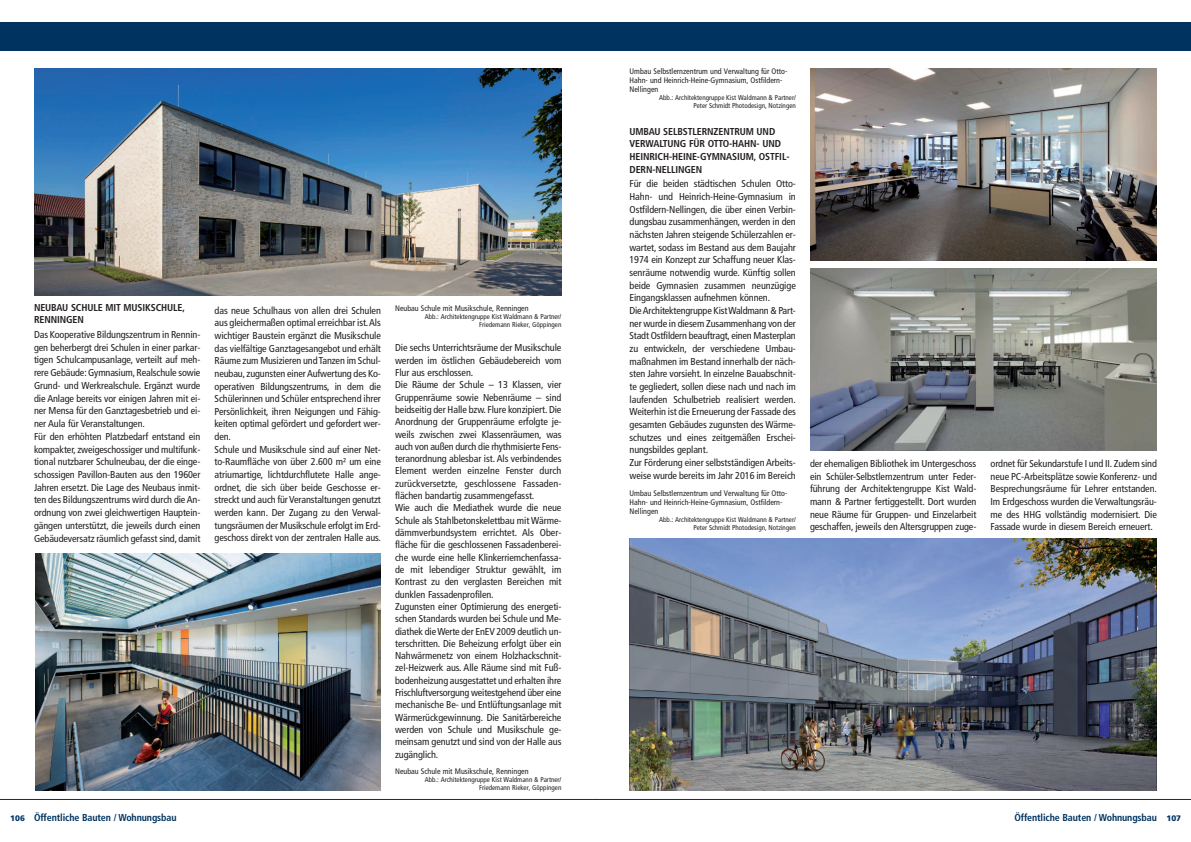
<style>
.page{position:relative;width:1191px;height:842px;background:#fff}
.page>*{position:absolute;margin:0;border:0;box-sizing:border-box;transform-origin:0 0}
.t1{font:condensed 10px/12.7px "Frutiger";letter-spacing:-.01em;color:#231f20}
.t2{font:700 condensed 10px/12.7px "Frutiger";letter-spacing:-.01em;color:#231f20}
.t3{font:700 condensed 10px "Frutiger";letter-spacing:-.01em;color:#00335f}
.t4{font:condensed 8px/9px "Frutiger";color:#231f20}
.t5{font:condensed 7px/8px "Frutiger";color:#231f20;text-align:right}
.s1{font-weight:900;font-stretch:normal;font-size:8px}
</style>
<div class="page">
<div style="left:594px;top:23px;width:597px;height:28px;background:#00335f"></div>
<hr style="left:595px;top:799px;width:596px;height:1px;background:#00335f">
<div style="left:0;top:23px;width:595px;height:28px;background:#00335f"></div>
<hr style="left:0;top:799px;width:597px;height:1px;background:#00335f">
<img style="left:629px;top:539px;width:528px;height:252px">
<img style="left:810px;top:68px;width:347px;height:193px">
<img style="left:810px;top:268px;width:347px;height:183px">
<img style="left:35px;top:554px;width:346px;height:237px">
<img style="left:34px;top:68px;width:527px;height:228px">
<p class="t2" style="left:34px;top:301px;width:152px">NEUBAU SCHULE MIT MUSIKSCHULE,<br>RENNINGEN</p>
<p class="t1" style="left:34px;top:329px;width:168px">Das Kooperative Bildungszentrum in Rennin&shy;gen beherbergt drei Schulen in einer parkar&shy;tigen Schulcampusanlage, verteilt auf meh&shy;rere Gebäude:Gymnasium, Realschule sowie Grund- und Werkrealschule. Ergänzt wurde die Anlage bereits vor einigen Jahren mit ei&shy;ner Mensa für den Ganztagesbetrieb und ei&shy;ner Aula für Veranstaltungen.<br>Für den erhöhten Platzbedarf entstand ein kompakter, zweigeschossiger und multifunk&shy;tional nutzbarer Schulneubau, der die einge&shy;schossigen Pavillon-Bauten aus den 1960er Jahren ersetzt. Die Lage des Neubaus inmit&shy;ten des Bildungszentrums wird durch dieAn&shy;ordnung von zwei gleichwertigen Hauptein&shy;gängen unterstützt, die jeweils durch einen Gebäudeversatz räumlich gefasst sind, damit</p>
<p class="t1" style="left:214px;top:305px;width:168px">das neue Schulhaus von allen drei Schulen aus gleichermaßen optimal erreichbar ist.Als wichtiger Baustein ergänzt die Musikschule das vielfältige Ganztagesangebot und erhält Räume zum Musizieren undTanzen im Schul&shy;neubau,zugunsten einerAufwertung des Ko&shy;operativen Bildungszentrums, in dem die Schülerinnen und Schüler entsprechend ihrer Persönlichkeit, ihren Neigungen und Fähig&shy;keiten optimal gefördert und gefordert wer&shy;den.<br>Schule und Musikschule sind auf einer Net&shy;to-Raumfläche von über 2.600 m² um eine atriumartige, lichtdurchflutete Halle ange&shy;ordnet, die sich über beide Geschosse er&shy;streckt und auch fürVeranstaltungen genutzt werden kann. Der Zugang zu den Verwal&shy;tungsräumen der Musikschule erfolgt im Erd&shy;geschoss direkt von der zentralen Halle aus.</p>
<p class="t4" style="left:395px;top:304px;width:135px">Neubau Schule mit Musikschule, Renningen</p>
<p class="t5" style="left:425px;top:313px;width:138px">Abb.: Architektengruppe Kist Waldmann &amp; Partner/<br>Friedemann Rieker, Göppingen</p>
<p class="t1" style="left:395px;top:343px;width:168px;line-height:12.3px">Die sechs Unterrichtsräume der Musikschule werden im östlichen Gebäudebereich vom Flur aus erschlossen.<br>Die Räume der Schule – 13 Klassen, vier Gruppenräume sowie Nebenräume – sind beidseitig der Halle bzw. Flure konzipiert. Die Anordnung der Gruppenräume erfolgte je&shy;weils zwischen zwei Klassenräumen, was auch von außen durch die rhythmisierte Fens&shy;teranordnung ablesbar ist. Als verbindendes Element werden einzelne Fenster durch zurückversetzte, geschlossene Fassaden&shy;flächen bandartig zusammengefasst.<br>Wie auch die Mediathek wurde die neue Schule als Stahlbetonskelettbau mit Wärme&shy;dämmverbundsystem errichtet. Als Ober&shy;fläche für die geschlossenen Fassadenberei&shy;che wurde eine helle Klinkerriemchenfassa&shy;de mit lebendiger Struktur gewählt, im Kontrast zu den verglasten Bereichen mit dunklen Fassadenprofilen.<br>Zugunsten einer Optimierung des energeti&shy;schen Standards wurden bei Schule und Me&shy;diathek dieWerte der EnEV 2009 deutlich un&shy;terschritten. Die Beheizung erfolgt über ein Nahwärmenetz von einem Holzhackschnit&shy;zel-Heizwerk aus. Alle Räume sind mit Fuß&shy;bodenheizung ausgestattet und erhalten ihre Frischluftversorgung weitestgehend über eine mechanische Be- und Entlüftungsanlage mit Wärmerückgewinnung. Die Sanitärbereiche werden von Schule und Musikschule ge&shy;meinsam genutzt und sind von der Halle aus zugänglich.</p>
<p class="t4" style="left:395px;top:768px;width:135px">Neubau Schule mit Musikschule, Renningen</p>
<p class="t5" style="left:425px;top:776px;width:138px">Abb.: Architektengruppe Kist Waldmann &amp; Partner/<br>Friedemann Rieker, Göppingen</p>
<p class="t4" style="left:629px;top:67px;width:159px">Umbau Selbstlernzentrum und Verwaltung für Otto-<br>Hahn- und Heinrich-Heine-Gymnasium, Ostfildern-<br>Nellingen</p>
<p class="t5" style="left:659px;top:94px;width:138px">Abb.: Architektengruppe Kist Waldmann &amp; Partner/<br>Peter Schmidt Photodesign, Notzingen</p>
<p class="t2" style="left:629px;top:126px;width:161px">UMBAU SELBSTLERNZENTRUM UND<br>VERWALTUNG FÜR OTTO-HAHN- UND<br>HEINRICH-HEINE-GYMNASIUM, OSTFIL-<br>DERN-NELLINGEN</p>
<p class="t1" style="left:629px;top:178px;width:168px">Für die beiden städtischen Schulen Otto-Hahn- und Heinrich-Heine-Gymnasium in Ostfildern-Nellingen, die über einen Verbin&shy;dungsbau zusammenhängen, werden in den nächsten Jahren steigende Schülerzahlen er&shy;wartet, sodass im Bestand aus dem Baujahr 1974 ein Konzept zur Schaffung neuer Klas&shy;senräume notwendig wurde. Künftig sollen beide Gymnasien zusammen neunzügige Eingangsklassen aufnehmen können.<br>DieArchitektengruppe KistWaldmann &amp; Part&shy;ner wurde in diesem Zusammenhang von der Stadt Ostfildern beauftragt, einen Masterplan zu entwickeln, der verschiedene Umbau&shy;maßnahmen im Bestand innerhalb der näch&shy;sten Jahre vorsieht. In einzelne Bauabschnit&shy;te gegliedert, sollen diese nach und nach im laufenden Schulbetrieb realisiert werden.<br>Weiterhin ist die Erneuerung der Fassade des gesamten Gebäudes zugunsten des Wärme&shy;schutzes und eines zeitgemäßen Erschei&shy;nungsbildes geplant.<br>Zur Förderung einer selbstständigen Arbeits&shy;weise wurde bereits im Jahr 2016 im Bereich</p>
<p class="t4" style="left:629px;top:490px;width:159px">Umbau Selbstlernzentrum und Verwaltung für Otto-<br>Hahn- und Heinrich-Heine-Gymnasium, Ostfildern-<br>Nellingen</p>
<p class="t5" style="left:659px;top:517px;width:138px">Abb.: Architektengruppe Kist Waldmann &amp; Partner/<br>Peter Schmidt Photodesign, Notzingen</p>
<p class="t1" style="left:810px;top:458px;width:168px;text-align:justify">der ehemaligen Bibliothek im Untergeschoss ein Schüler-Selbstlernzentrum unter Feder&shy;führung der Architektengruppe Kist Wald&shy;mann &amp; Partner fertiggestellt. Dort wurden neue Räume für Gruppen- und Einzelarbeit geschaffen, jeweils den Altersgruppen zuge-</p>
<p class="t1" style="left:990px;top:458px;width:168px;text-align:justify">ordnet für Sekundarstufe I und II. Zudem sind neue PC-Arbeitsplätze sowie Konferenz- und Besprechungsräume für Lehrer entstanden.<br>Im Erdgeschoss wurden die Verwaltungsräu&shy;me des HHG vollständig modernisiert. Die Fassade wurde in diesem Bereich erneuert.</p>
<p class="t3" style="left:10px;top:814px;width:168px"><span class="s1">106</span> Öffentliche Bauten / Wohnungsbau</p>
<p class="t3" style="left:1014px;top:814px;width:168px">Öffentliche Bauten / Wohnungsbau <span class="s1">107</span></p>
</div>
